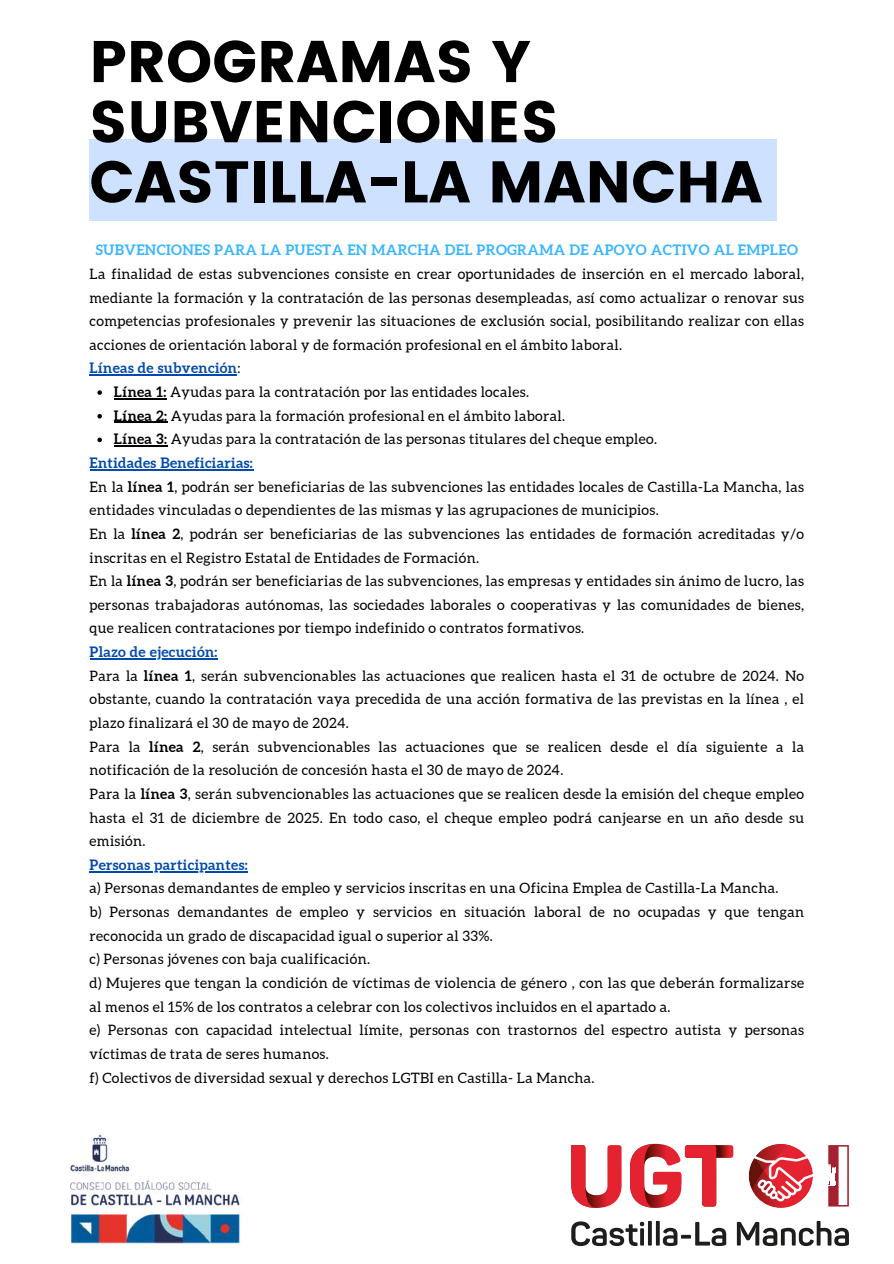
<style>
.page{position:relative;width:894px;height:1264px;background:#fff}
.page>*{position:absolute;margin:0;border:0;box-sizing:border-box;transform-origin:0 0}
.t1{font:58.65px/60.2px "Poppins";color:#000}
.t2{font:14.25px/23.7px "Aleo";letter-spacing:.025em;color:#000}
.t3{font:700 14.25px "Aleo";letter-spacing:.025em;color:#38b6ff}
.t4{font:700 14.25px "Aleo";letter-spacing:.025em;color:#004aad}
.s1{font-weight:400;color:#000}
.s2{font-weight:700}
.s3{font-weight:700;color:#004aad}
</style>
<div class="page">
<div style="left:89px;top:139px;width:688px;height:82px;background:#cee1ff"></div>
<hr style="left:89px;top:374px;width:148px;height:2px;background:#004aad">
<svg style="left:97px;top:390px;width:5px;height:5px"></svg>
<hr style="left:114px;top:398px;width:53px;height:1px;background:#000">
<svg style="left:97px;top:414px;width:5px;height:4px"></svg>
<hr style="left:114px;top:422px;width:53px;height:1px;background:#000">
<svg style="left:97px;top:437px;width:5px;height:5px"></svg>
<hr style="left:114px;top:445px;width:53px;height:1px;background:#000">
<hr style="left:89px;top:469px;width:71px;height:1px;background:#004aad">
<hr style="left:160px;top:469px;width:76px;height:1px;background:#004aad">
<svg style="left:236px;top:469px;width:17px;height:1px"></svg>
<hr style="left:89px;top:658px;width:49px;height:1px;background:#004aad">
<hr style="left:138px;top:658px;width:80px;height:1px;background:#004aad">
<hr style="left:89px;top:871px;width:159px;height:1px;background:#004aad">
<svg style="left:828px;top:1145px;width:21px;height:62px"></svg>
<svg style="left:571px;top:1145px;width:50px;height:62px"></svg>
<svg style="left:630px;top:1143px;width:103px;height:64px"></svg>
<svg style="left:748px;top:1144px;width:65px;height:64px"></svg>
<svg style="left:571px;top:1221px;width:73px;height:24px"></svg>
<hr style="left:640px;top:1228px;width:3px;height:17px;background:#1d1d1b">
<svg style="left:647px;top:1220px;width:4px;height:25px"></svg>
<svg style="left:655px;top:1220px;width:4px;height:25px"></svg>
<svg style="left:662px;top:1227px;width:15px;height:18px"></svg>
<svg style="left:680px;top:1234px;width:10px;height:4px"></svg>
<svg style="left:695px;top:1221px;width:31px;height:24px"></svg>
<svg style="left:736px;top:1220px;width:112px;height:25px"></svg>
<svg style="left:828px;top:1145px;width:20px;height:61px"></svg>
<img style="left:70px;top:1134px;width:171px;height:110px">
<h1 class="t1" style="left:89px;top:32px;width:674px">PROGRAMAS Y<br>SUBVENCIONES<br>CASTILLA-LA MANCHA</h1>
<p class="t3" style="left:96px;top:242px;width:703px">SUBVENCIONES PARA LA PUESTA EN MARCHA DEL PROGRAMA DE APOYO ACTIVO AL EMPLEO</p>
<p class="t2" style="left:89px;top:262px;width:715px">La finalidad de estas subvenciones consiste en crear oportunidades de inserción en el mercado laboral,</p>
<p class="t2" style="left:89px;top:285px;width:715px">mediante la formación y la contratación de las personas desempleadas, así como actualizar o renovar sus</p>
<p class="t2" style="left:89px;top:309px;width:715px">competencias profesionales y prevenir las situaciones de exclusión social, posibilitando realizar con ellas</p>
<p class="t2" style="left:89px;top:333px;width:534px">acciones de orientación laboral y de formación profesional en el ámbito laboral.</p>
<p class="t4" style="left:89px;top:360px;width:152px">Líneas de subvención<span class="s1">:</span></p>
<p class="t2" style="left:114px;top:380px;width:416px"><span class="s2">Línea 1:</span> Ayudas para la contratación por las entidades locales.</p>
<p class="t2" style="left:114px;top:404px;width:452px"><span class="s2">Línea 2:</span> Ayudas para la formación profesional en el ámbito laboral.</p>
<p class="t2" style="left:114px;top:427px;width:544px"><span class="s2">Línea 3:</span> Ayudas para la contratación de las personas titulares del cheque empleo.</p>
<p class="t4" style="left:89px;top:454px;width:165px">Entidades Beneficiarias:</p>
<p class="t2" style="left:89px;top:474px;width:715px">En la <span class="s2">línea 1</span>, podrán ser beneficiarias de las subvenciones las entidades locales de Castilla-La Mancha, las</p>
<p class="t2" style="left:89px;top:498px;width:570px">entidades vinculadas o dependientes de las mismas y las agrupaciones de municipios.</p>
<p class="t2" style="left:89px;top:522px;width:715px">En la <span class="s2">línea 2</span>, podrán ser beneficiarias de las subvenciones las entidades de formación acreditadas y/o</p>
<p class="t2" style="left:89px;top:545px;width:391px">inscritas en el Registro Estatal de Entidades de Formación.</p>
<p class="t2" style="left:89px;top:569px;width:715px">En la <span class="s2">línea 3</span>, podrán ser beneficiarias de las subvenciones, las empresas y entidades sin ánimo de lucro, las</p>
<p class="t2" style="left:89px;top:593px;width:715px">personas trabajadoras autónomas, las sociedades laborales o cooperativas y las comunidades de bienes,</p>
<p class="t2" style="left:89px;top:616px;width:496px">que realicen contrataciones por tiempo indefinido o contratos formativos.</p>
<p class="t2" style="left:89px;top:640px;width:715px"><span class="s3">Plazo de ejecución:<br></span>Para la <span class="s2">línea 1</span>, serán subvencionables las actuaciones que realicen hasta el 31 de octubre de 2024. No obstante, cuando la contratación vaya precedida de una acción formativa de las previstas en la línea , el plazo finalizará el 30 de mayo de 2024.<br>Para la <span class="s2">línea 2</span>, serán subvencionables las actuaciones que se realicen desde el día siguiente a la notificación de la resolución de concesión hasta el 30 de mayo de 2024.<br>Para la <span class="s2">línea 3</span>, serán subvencionables las actuaciones que se realicen desde la emisión del cheque empleo hasta el 31 de diciembre de 2025. En todo caso, el cheque empleo podrá canjearse en un año desde su emisión.</p>
<p class="t4" style="left:89px;top:856px;width:159px">Personas participantes:</p>
<p class="t2" style="left:89px;top:876px;width:715px">a) Personas demandantes de empleo y servicios inscritas en una Oficina Emplea de Castilla-La Mancha.<br>b) Personas demandantes de empleo y servicios en situación laboral de no ocupadas y que tengan reconocida un grado de discapacidad igual o superior al 33%.<br>c) Personas jóvenes con baja cualificación.<br>d) Mujeres que tengan la condición de víctimas de violencia de género , con las que deberán formalizarse al menos el 15% de los contratos a celebrar con los colectivos incluidos en el apartado a.<br>e) Personas con capacidad intelectual límite, personas con trastornos del espectro autista y personas víctimas de trata de seres humanos.<br>f) Colectivos de diversidad sexual y derechos LGTBI en Castilla- La Mancha.</p>
</div>
